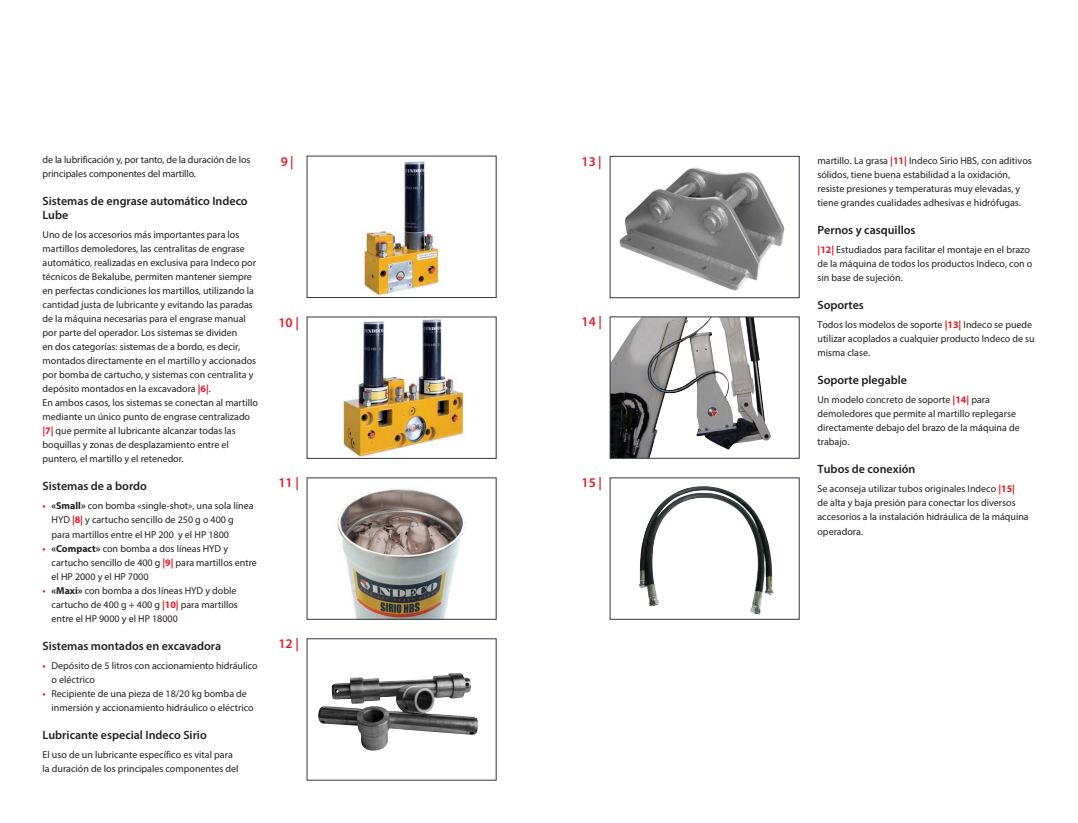
<style>
.page{position:relative;width:1078px;height:823px;background:#fff}
.page>*{position:absolute;margin:0;border:0;box-sizing:border-box;transform-origin:0 0}
.t1{font:600 13.3px "Myriad Pro";color:#e11b23}
.t2{font:600 12px/14px "Myriad Pro";color:#231f20}
.t3{font:10px/14px "Myriad Pro";color:#231f20}
.s1{font-weight:700;color:#e11b23}
.s2{font-weight:600;color:#e11b23}
.s3{font-weight:700}
</style>
<div class="page">
<img style="left:619px;top:167px;width:166px;height:124px">
<div style="left:609px;top:156px;width:190px;height:142px;border:1px solid #323640"></div>
<img style="left:611px;top:318px;width:159px;height:138px">
<img style="left:639px;top:486px;width:134px;height:128px">
<img style="left:318px;top:673px;width:160px;height:77px">
<img style="left:337px;top:488px;width:129px;height:129px">
<img style="left:364px;top:161px;width:76px;height:134px">
<img style="left:343px;top:319px;width:121px;height:137px">
<p class="t3" style="left:43px;top:152px;width:209px">de la lubrificación y, por tanto, de la duración de los</p>
<p class="t1" style="left:581px;top:153px;width:22px">13 |</p>
<p class="t3" style="left:43px;top:166px;width:155px">principales componentes del martillo.</p>
<p class="t2" style="left:43px;top:194px;width:207px">Sistemas de engrase automático Indeco<br>Lube</p>
<p class="t3" style="left:43px;top:227px;width:215px">Uno de los accesorios más importantes para los martillos demoledores, las centralitas de engrase automático, realizadas en exclusiva para Indeco por técnicos de Bekalube, permiten mantener siempre en perfectas condiciones los martillos, utilizando la cantidad justa de lubricante y evitando las paradas de la máquina necesarias para el engrase manual por parte del operador. Los sistemas se dividen<br>en dos categorías: sistemas de a bordo, es decir, montados directamente en el martillo y accionados por bomba de cartucho, y sistemas con centralita y depósito montados en la excavadora <span class="s1">|6|</span>.</p>
<p class="t3" style="left:43px;top:395px;width:217px">En ambos casos, los sistemas se conectan al martillo mediante un único punto de engrase centralizado <span class="s1">|7|</span> que permite al lubricante alcanzar todas las boquillas y zonas de desplazamiento entre el puntero, el martillo y el retenedor.</p>
<p class="t2" style="left:43px;top:479px;width:106px">Sistemas de a bordo</p>
<p class="t3" style="left:43px;top:498px;width:212px"><span class="s2">•</span> <span class="s3">«Small»</span> con bomba «single-shot», una sola línea</p>
<p class="t3" style="left:52px;top:512px;width:184px">HYD <span class="s1">|8|</span> y cartucho sencillo de 250 g o 400 g</p>
<p class="t3" style="left:52px;top:526px;width:179px">para martillos entre el HP 200 y el HP 1800</p>
<p class="t3" style="left:43px;top:540px;width:187px"><span class="s2">•</span> <span class="s3">«Compact»</span> con bomba a dos líneas HYD y</p>
<p class="t3" style="left:52px;top:554px;width:207px">cartucho sencillo de 400 g <span class="s1">|9|</span> para martillos entre el HP 2000 y el HP 7000</p>
<p class="t3" style="left:43px;top:582px;width:195px"><span class="s2">•</span> <span class="s3">«Maxi»</span> con bomba a dos líneas HYD y doble</p>
<p class="t3" style="left:52px;top:596px;width:188px">cartucho de 400 g + 400 g <span class="s1">|10|</span> para martillos entre el HP 9000 y el HP 18000</p>
<p class="t2" style="left:43px;top:638px;width:180px">Sistemas montados en excavadora</p>
<p class="t3" style="left:52px;top:657px;width:208px;text-indent:-9px"><span class="s2">•</span> Depósito de 5 litros con accionamiento hidráulico o eléctrico</p>
<p class="t3" style="left:52px;top:685px;width:204px;text-indent:-9px"><span class="s2">•</span> Recipiente de una pieza de 18/20 kg bomba de inmersión y accionamiento hidráulico o eléctrico</p>
<p class="t2" style="left:43px;top:727px;width:166px">Lubricante especial Indeco Sirio</p>
<p class="t3" style="left:43px;top:746px;width:197px">El uso de un lubricante específico es vital para la duración de los principales componentes del</p>
<p class="t1" style="left:281px;top:153px;width:14px">9 |</p>
<p class="t1" style="left:581px;top:313px;width:22px">14 |</p>
<p class="t1" style="left:278px;top:313px;width:22px">10 |</p>
<p class="t1" style="left:278px;top:474px;width:22px">11 |</p>
<p class="t1" style="left:581px;top:474px;width:22px">15 |</p>
<p class="t1" style="left:278px;top:635px;width:22px">12 |</p>
<p class="t3" style="left:817px;top:153px;width:216px">martillo. La grasa <span class="s1">|11|</span> Indeco Sirio HBS, con aditivos sólidos, tiene buena estabilidad a la oxidación, resiste presiones y temperaturas muy elevadas, y tiene grandes cualidades adhesivas e hidrófugas.</p>
<p class="t2" style="left:817px;top:222px;width:100px">Pernos y casquillos</p>
<p class="t3" style="left:817px;top:242px;width:216px"><span class="s1">|12|</span> Estudiados para facilitar el montaje en el brazo de la máquina de todos los productos Indeco, con o sin base de sujeción.</p>
<p class="t2" style="left:817px;top:297px;width:48px">Soportes</p>
<p class="t3" style="left:817px;top:317px;width:219px">Todos los modelos de soporte <span class="s1">|13|</span> Indeco se puede utilizar acoplados a cualquier producto Indeco de su misma clase.</p>
<p class="t2" style="left:817px;top:372px;width:91px">Soporte plegable</p>
<p class="t3" style="left:817px;top:392px;width:204px">Un modelo concreto de soporte <span class="s1">|14|</span> para demoledores que permite al martillo replegarse directamente debajo del brazo de la máquina de trabajo.</p>
<p class="t2" style="left:817px;top:461px;width:99px">Tubos de conexión</p>
<p class="t3" style="left:817px;top:481px;width:213px">Se aconseja utilizar tubos originales Indeco <span class="s1">|15|<br></span>de alta y baja presión para conectar los diversos accesorios a la instalación hidráulica de la máquina</p>
<p class="t3" style="left:817px;top:524px;width:47px">operadora.</p>
</div>
